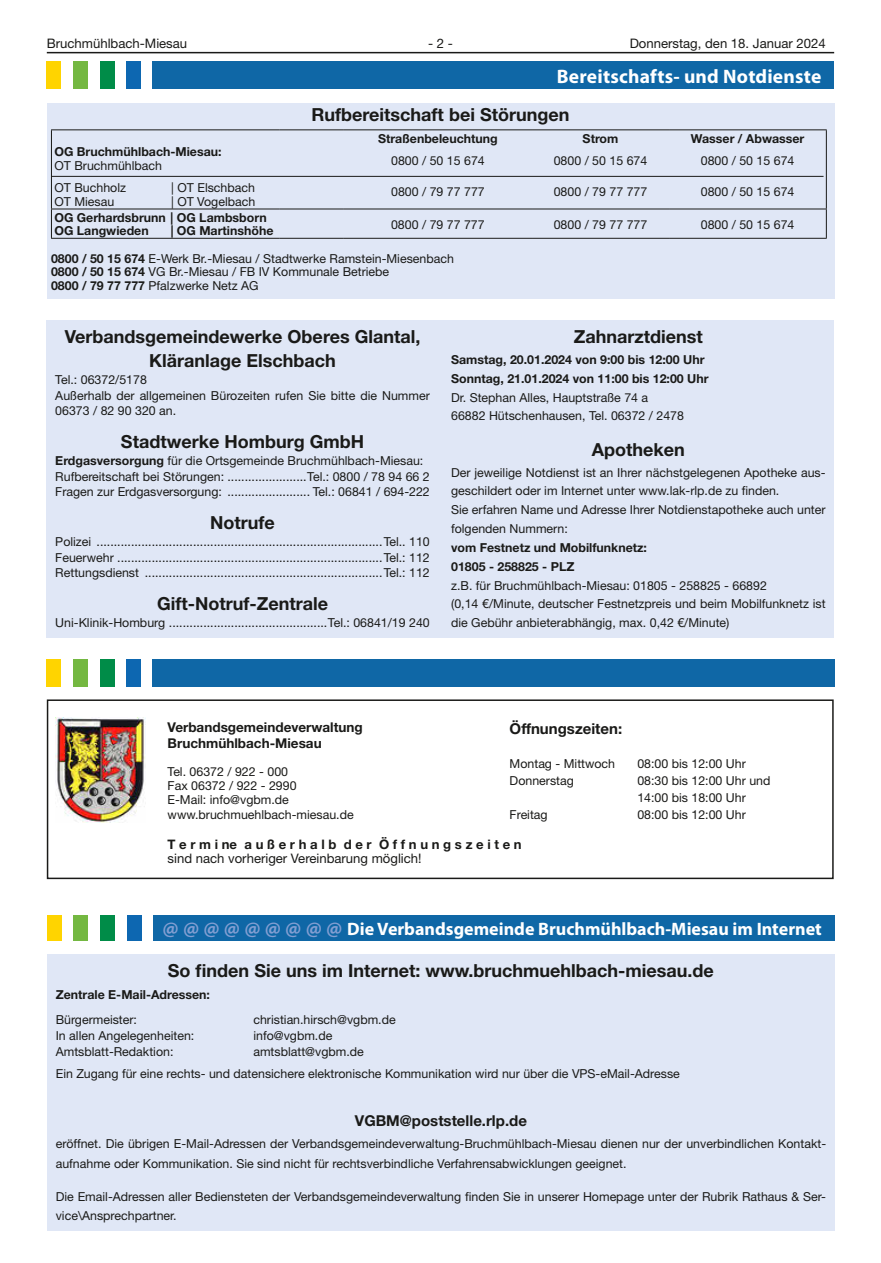
<style>
.page{position:relative;width:881px;height:1263px;background:#fff}
.page>*{position:absolute;margin:0;border:0;box-sizing:border-box;transform-origin:0 0}
.t1{font:700 19.5px "Myriad Pro";letter-spacing:.01em;color:#fff}
.t2{font:700 18px/23.5px "Helvetica Neue LT";color:#1a1a18;text-align:center}
.t3{font:700 18px "Myriad Pro";color:#fff}
.t4{font:700 15px "Helvetica Neue LT";color:#1a1a18}
.t5{font:700 13.5px/15.5px "Helvetica Neue LT";color:#1a1a18}
.t6{font:13.2px "Helvetica Neue LT";color:#1a1a18}
.t7{font:700 13.2px "Helvetica Neue LT";color:#1a1a18}
.t8{font:12.3px/18.8px "Helvetica Neue LT";color:#1a1a18}
.t9{font:700 12.3px/18.8px "Helvetica Neue LT";color:#1a1a18}
.s1{font-weight:700}
.s2{font-size:21px;color:#829ed2}
</style>
<div class="page">
<hr style="left:47px;top:52px;width:786px;height:1px;background:#1a1a18">
<div style="left:153px;top:915px;width:681px;height:26px;background:#0f67a6"></div>
<div style="left:47px;top:915px;width:14px;height:26px;background:#ffd400"></div>
<div style="left:74px;top:915px;width:14px;height:26px;background:#74b841"></div>
<div style="left:101px;top:915px;width:14px;height:26px;background:#008c48"></div>
<div style="left:127px;top:915px;width:14px;height:26px;background:#0d67b1"></div>
<div style="left:152px;top:62px;width:681px;height:27px;background:#0f67a6"></div>
<div style="left:47px;top:62px;width:14px;height:27px;background:#ffd400"></div>
<div style="left:73px;top:62px;width:14px;height:27px;background:#74b841"></div>
<div style="left:100px;top:62px;width:14px;height:27px;background:#008c48"></div>
<div style="left:127px;top:62px;width:14px;height:27px;background:#0d67b1"></div>
<div style="left:47px;top:103px;width:786px;height:196px;background:#e0e7f6"></div>
<hr style="left:51px;top:129px;width:229px;height:1px;background:#1a1a18">
<hr style="left:51px;top:130px;width:1px;height:79px;background:#1a1a18">
<hr style="left:280px;top:129px;width:64px;height:1px;background:#1a1a18">
<hr style="left:344px;top:129px;width:188px;height:1px;background:#1a1a18">
<hr style="left:532px;top:129px;width:136px;height:1px;background:#1a1a18">
<hr style="left:668px;top:129px;width:158px;height:1px;background:#1a1a18">
<hr style="left:825px;top:130px;width:1px;height:79px;background:#1a1a18">
<hr style="left:51px;top:209px;width:229px;height:1px;background:#1a1a18">
<svg style="left:51px;top:209px;width:1px;height:29px"></svg>
<hr style="left:280px;top:209px;width:64px;height:1px;background:#1a1a18">
<hr style="left:344px;top:209px;width:188px;height:1px;background:#1a1a18">
<hr style="left:532px;top:209px;width:136px;height:1px;background:#1a1a18">
<hr style="left:668px;top:209px;width:158px;height:1px;background:#1a1a18">
<svg style="left:825px;top:209px;width:1px;height:29px"></svg>
<hr style="left:51px;top:238px;width:229px;height:1px;background:#1a1a18">
<hr style="left:280px;top:238px;width:64px;height:1px;background:#1a1a18">
<hr style="left:344px;top:238px;width:188px;height:1px;background:#1a1a18">
<hr style="left:532px;top:238px;width:136px;height:1px;background:#1a1a18">
<hr style="left:668px;top:238px;width:158px;height:1px;background:#1a1a18">
<hr style="left:51px;top:176px;width:772px;height:1px;background:#1a1a18">
<div style="left:47px;top:320px;width:786px;height:318px;background:#e0e7f6"></div>
<div style="left:152px;top:659px;width:392px;height:28px;background:#0f67a6"></div>
<div style="left:47px;top:659px;width:14px;height:28px;background:#ffd400"></div>
<div style="left:73px;top:659px;width:14px;height:28px;background:#74b841"></div>
<div style="left:100px;top:659px;width:14px;height:28px;background:#008c48"></div>
<div style="left:127px;top:659px;width:14px;height:28px;background:#0d67b1"></div>
<div style="left:497px;top:659px;width:336px;height:28px;background:#0f67a6"></div>
<img style="left:55px;top:718px;width:90px;height:105px">
<div style="left:47px;top:954px;width:787px;height:277px;background:#e0e7f6"></div>
<div style="left:47px;top:699px;width:786px;height:180px;border:2px solid #1a1a18"></div>
<p class="t6" style="left:47px;top:35px;width:142px">Bruchmühlbach-Miesau</p>
<p class="t6" style="left:428px;top:35px;width:26px">- 2 -</p>
<p class="t6" style="left:629px;top:35px;width:197px">Donnerstag, den 18. Januar 2024</p>
<h1 class="t1" style="left:556px;top:64px;width:266px">Bereitschafts- und Notdienste</h1>
<p class="t9" style="left:54px;top:142px;width:169px">OG Bruchmühlbach-Miesau:</p>
<p class="t8" style="left:54px;top:154px;width:109px;line-height:22.6px">OT Bruchmühlbach<br>OT Buchholz</p>
<p class="t8" style="left:171px;top:178px;width:85px">| OT Elschbach</p>
<p class="t8" style="left:54px;top:192px;width:61px">OT Miesau</p>
<p class="t8" style="left:171px;top:192px;width:86px">| OT Vogelbach</p>
<h2 class="t2" style="left:311px;top:103px;width:259px">Rufbereitschaft bei Störungen</h2>
<p class="t9" style="left:378px;top:128px;width:121px">Straßenbeleuchtung</p>
<p class="t8" style="left:391px;top:151px;width:95px">0800 / 50 15 674</p>
<p class="t8" style="left:391px;top:182px;width:95px">0800 / 79 77 777</p>
<p class="t9" style="left:582px;top:128px;width:37px">Strom</p>
<p class="t8" style="left:553px;top:151px;width:95px">0800 / 50 15 674</p>
<p class="t8" style="left:553px;top:182px;width:95px">0800 / 79 77 777</p>
<p class="t9" style="left:690px;top:129px;width:115px">Wasser / Abwasser</p>
<p class="t8" style="left:700px;top:151px;width:95px">0800 / 50 15 674</p>
<p class="t8" style="left:700px;top:182px;width:95px">0800 / 50 15 674</p>
<p class="t9" style="left:54px;top:210px;width:214px;line-height:13.6px">OG Gerhardsbrunn | OG Lambsborn<br>OG Langwieden</p>
<p class="t8" style="left:391px;top:215px;width:95px">0800 / 79 77 777</p>
<p class="t8" style="left:553px;top:215px;width:95px">0800 / 79 77 777</p>
<p class="t8" style="left:700px;top:215px;width:95px">0800 / 50 15 674</p>
<p class="t8" style="left:51px;top:251px;width:404px;line-height:13.6px"><span class="s1">0800 / 50 15 674</span> E-Werk Br.-Miesau / Stadtwerke Ramstein-Miesenbach<br><span class="s1">0800 / 50 15 674</span> VG Br.-Miesau / FB IV Kommunale Betriebe<br><span class="s1">0800 / 79 77 777</span> Pfalzwerke Netz AG</p>
<h2 class="t2" style="left:65px;top:324px;width:357px">Verbandsgemeindewerke Oberes Glantal,<br>Kläranlage Elschbach</h2>
<p class="t8" style="left:55px;top:372px;width:376px;line-height:15.6px">Tel.: 06372/5178<br>Außerhalb der allgemeinen Bürozeiten rufen Sie bitte die Nummer<br>06373 / 82 90 320 an.</p>
<h2 class="t2" style="left:121px;top:429px;width:244px">Stadtwerke Homburg GmbH</h2>
<p class="t8" style="left:55px;top:453px;width:369px;line-height:15.6px"><span class="s1">Erdgasversorgung</span> für die Ortsgemeinde Bruchmühlbach-Miesau:<br>Rufbereitschaft bei Störungen:</p>
<p class="t9" style="left:171px;top:221px;width:104px">| OG Martinshöhe</p>
<h2 class="t2" style="left:573px;top:324px;width:131px">Zahnarztdienst</h2>
<p class="t9" style="left:451px;top:350px;width:259px">Samstag, 20.01.2024 von 9:00 bis 12:00 Uhr<br>Sonntag, 21.01.2024 von 11:00 bis 12:00 Uhr</p>
<p class="t8" style="left:451px;top:388px;width:234px">Dr. Stephan Alles, Hauptstraße 74 a<br>66882 Hütschenhausen, Tel. 06372 / 2478</p>
<h2 class="t2" style="left:591px;top:437px;width:95px">Apotheken</h2>
<p class="t8" style="left:451px;top:463px;width:376px">Der jeweilige Notdienst ist an Ihrer nächstgelegenen Apotheke aus&shy;geschildert oder im Internet unter www.lak-rlp.de zu finden.<br>Sie erfahren Name und Adresse Ihrer Notdienstapotheke auch unter folgenden Nummern:</p>
<p class="t9" style="left:451px;top:538px;width:197px">vom Festnetz und Mobilfunknetz:<br>01805 - 258825 - PLZ</p>
<p class="t8" style="left:451px;top:576px;width:376px">z.B. für Bruchmühlbach-Miesau: 01805 - 258825 - 66892<br>(0,14 €/Minute, deutscher Festnetzpreis und beim Mobilfunknetz ist die Gebühr anbieterabhängig, max. 0,42 €/Minute)</p>
<p class="t8" style="left:307px;top:467px;width:124px">Tel.: 0800 / 78 94 66 2</p>
<p class="t8" style="left:55px;top:482px;width:168px">Fragen zur Erdgasversorgung:</p>
<p class="t8" style="left:313px;top:482px;width:118px">Tel.: 06841 / 694-222</p>
<h2 class="t2" style="left:210px;top:510px;width:66px">Notrufe</h2>
<p class="t8" style="left:55px;top:532px;width:37px">Polizei</p>
<p class="t8" style="left:383px;top:532px;width:48px">Tel.. 110</p>
<p class="t8" style="left:55px;top:548px;width:60px">Feuerwehr</p>
<p class="t8" style="left:383px;top:548px;width:48px">Tel.: 112</p>
<p class="t8" style="left:55px;top:563px;width:85px">Rettungsdienst</p>
<p class="t8" style="left:383px;top:563px;width:48px">Tel.: 112</p>
<h2 class="t2" style="left:157px;top:591px;width:172px">Gift-Notruf-Zentrale</h2>
<p class="t8" style="left:55px;top:613px;width:111px">Uni-Klinik-Homburg</p>
<p class="t8" style="left:328px;top:613px;width:103px">Tel.: 06841/19 240</p>
<p class="t5" style="left:167px;top:719px;width:196px">Verbandsgemeindeverwaltung<br>Bruchmühlbach-Miesau</p>
<p class="t8" style="left:167px;top:764px;width:187px;line-height:14.1px">Tel. 06372 / 922 - 000<br>Fax 06372 / 922 - 2990<br>E-Mail: info@vgbm.de www.bruchmuehlbach-miesau.de</p>
<p class="t4" style="left:509px;top:719px;width:114px">Öffnungszeiten:</p>
<p class="t8" style="left:509px;top:754px;width:107px">Montag - Mittwoch</p>
<p class="t8" style="left:637px;top:754px;width:110px">08:00 bis 12:00 Uhr</p>
<p class="t8" style="left:509px;top:771px;width:66px">Donnerstag</p>
<p class="t8" style="left:637px;top:772px;width:134px;line-height:17px">08:30 bis 12:00 Uhr und<br>14:00 bis 18:00 Uhr</p>
<p class="t8" style="left:509px;top:805px;width:40px">Freitag</p>
<p class="t8" style="left:637px;top:805px;width:110px">08:00 bis 12:00 Uhr</p>
<p class="t7" style="left:167px;top:836px;width:355px">T e r m i ne a u ß e r h a l b d e r Ö f f n u n g s z e i t e n</p>
<p class="t6" style="left:167px;top:850px;width:255px">sind nach vorheriger Vereinbarung möglich!</p>
<h2 class="t3" style="left:162px;top:917px;width:660px"><span class="s2">@ @ @ @ @ @ @ @ @</span> Die Verbandsgemeinde Bruchmühlbach-Miesau im Internet</h2>
<h2 class="t2" style="left:168px;top:958px;width:547px">So finden Sie uns im Internet: www.bruchmuehlbach-miesau.de</h2>
<p class="t9" style="left:56px;top:985px;width:156px">Zentrale E-Mail-Adressen:</p>
<p class="t8" style="left:56px;top:1010px;width:83px">Bürgermeister:</p>
<p class="t8" style="left:253px;top:1010px;width:144px">christian.hirsch@vgbm.de</p>
<p class="t8" style="left:56px;top:1026px;width:140px">In allen Angelegenheiten:</p>
<p class="t8" style="left:253px;top:1026px;width:80px">info@vgbm.de</p>
<p class="t8" style="left:56px;top:1042px;width:119px">Amtsblatt-Redaktion:</p>
<p class="t8" style="left:56px;top:1040px;width:625px;line-height:22px;text-indent:197px">amtsblatt@vgbm.de<br>Ein Zugang für eine rechts- und datensichere elektronische Kommunikation wird nur über die VPS-eMail-Adresse</p>
<p class="t4" style="left:355px;top:1111px;width:173px">VGBM@poststelle.rlp.de</p>
<p class="t8" style="left:56px;top:1134px;width:771px;line-height:20px">eröffnet. Die übrigen E-Mail-Adressen der Verbandsgemeindeverwaltung-Bruchmühlbach-Miesau dienen nur der unverbindlichen Kontakt&shy;aufnahme oder Kommunikation. Sie sind nicht für rechtsverbindliche Verfahrensabwicklungen geeignet.</p>
<p class="t8" style="left:56px;top:1186px;width:771px;line-height:20px">Die Email-Adressen aller Bediensteten der Verbandsgemeindeverwaltung finden Sie in unserer Homepage unter der Rubrik Rathaus &amp; Ser&shy;vice\Ansprechpartner.</p>
</div>
